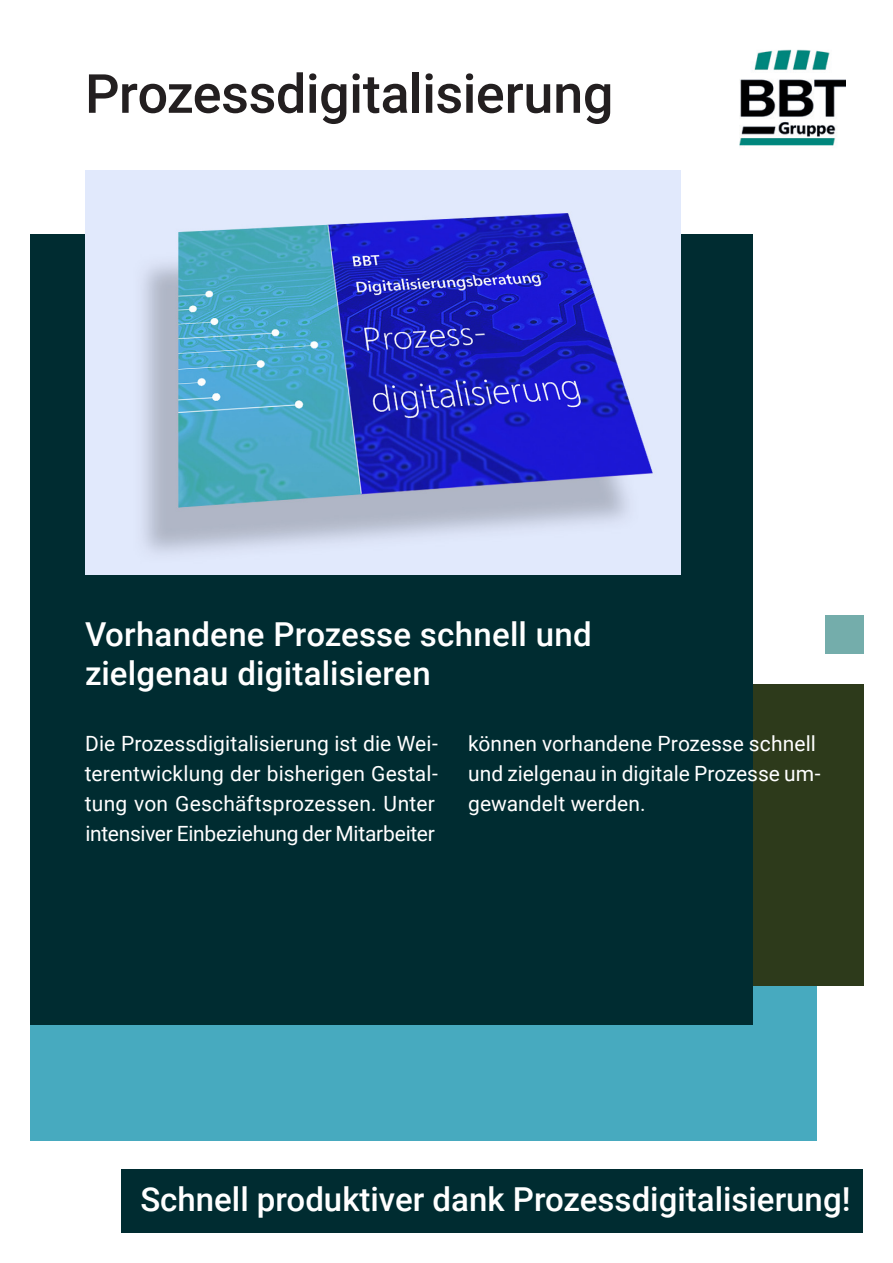
<style>
.page{position:relative;width:893px;height:1263px;background:#fff}
.page>*{position:absolute;margin:0;border:0;box-sizing:border-box;transform-origin:0 0}
.Headline_Titel_inver{font:500 54px "Roboto";letter-spacing:-.01em;color:#231f20}
.Headline_Vorspann_vo{font:500 33px/39.6px "Roboto";color:#fff}
.Vorspann_erste_Seite{font:21px/30px "Roboto";color:#fff}
</style>
<div class="page">
<div style="left:825px;top:616px;width:38px;height:38px;background:#74adab"></div>
<div style="left:30px;top:846px;width:786px;height:294px;background:#47aabf"></div>
<div style="left:729px;top:684px;width:134px;height:302px;background:#2d3a1b"></div>
<div style="left:30px;top:234px;width:723px;height:791px;background:#002c31"></div>
<div style="left:122px;top:1169px;width:741px;height:64px;background:#002c31"></div>
<img style="left:85px;top:170px;width:595px;height:404px">
<img style="left:739px;top:49px;width:106px;height:97px">
<p class="Headline_Titel_inver" style="left:85px;top:56px;width:530px">Prozessdigitalisierung</p>
<p class="Headline_Vorspann_vo" style="left:85px;top:613px;width:508px">Vorhandene Prozesse schnell und zielgenau digitalisieren</p>
<p class="Vorspann_erste_Seite" style="left:85px;top:728px;width:354px">Die Prozessdigitalisierung ist die Wei&shy;terentwicklung der bisherigen Gestal&shy;tung von Geschäftsprozessen. Unter intensiver Einbeziehung der Mitarbeiter</p>
<p class="Vorspann_erste_Seite" style="left:468px;top:728px;width:354px">können vorhandene Prozesse schnell und zielgenau in digitale Prozesse um&shy;gewandelt werden.</p>
<p class="Headline_Vorspann_vo" style="left:140px;top:1178px;width:712px">Schnell produktiver dank Prozessdigitalisierung!</p>
</div>
